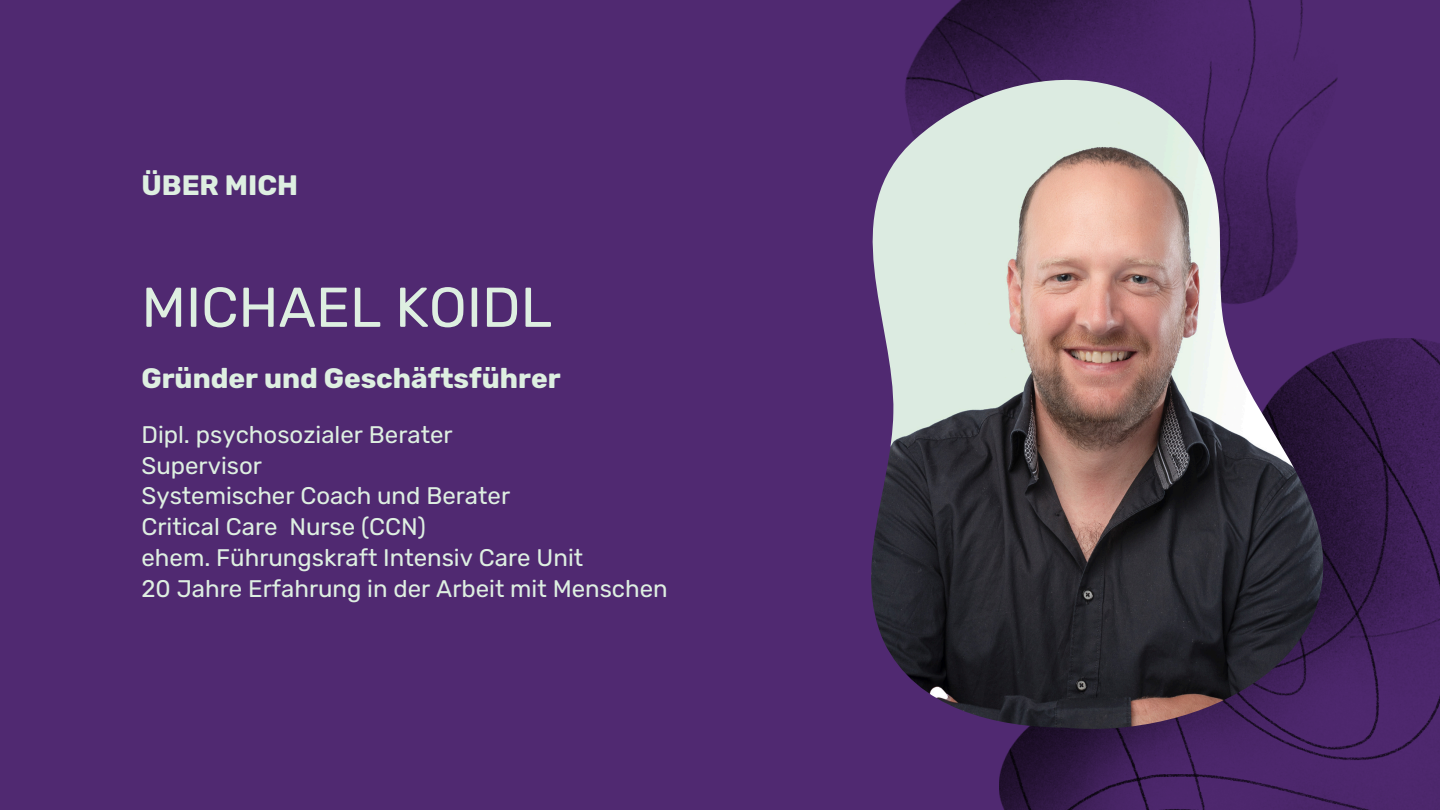
<style>
.page{position:relative;width:1440px;height:810px;background:#502971}
.page>*{position:absolute;margin:0;border:0;box-sizing:border-box;transform-origin:0 0}
.t1{font:56px "Rubik";color:#deefe1}
.t2{font:700 28px "Rubik";color:#deefe1}
.t3{font:24px "Rubik";color:#deefe1}
</style>
<div class="page">
<img style="left:906px;top:0;width:432px;height:92px">
<img style="left:999px;top:339px;width:441px;height:471px">
<img style="left:871px;top:80px;width:452px;height:649px">
<p class="t2" style="left:142px;top:169px;width:158px">ÜBER MICH</p>
<p class="t1" style="left:142px;top:274px;width:412px">MICHAEL KOIDL</p>
<p class="t2" style="left:142px;top:362px;width:421px">Gründer und Geschäftsführer</p>
<p class="t3" style="left:142px;top:421px;width:313px">Dipl. psychosozialer Berater</p>
<p class="t3" style="left:142px;top:451px;width:122px">Supervisor</p>
<p class="t3" style="left:142px;top:482px;width:370px">Systemischer Coach und Berater</p>
<p class="t3" style="left:142px;top:513px;width:286px">Critical Care Nurse (CCN)</p>
<p class="t3" style="left:142px;top:544px;width:443px">ehem. Führungskraft Intensiv Care Unit</p>
<p class="t3" style="left:142px;top:574px;width:528px">20 Jahre Erfahrung in der Arbeit mit Menschen</p>
</div>
